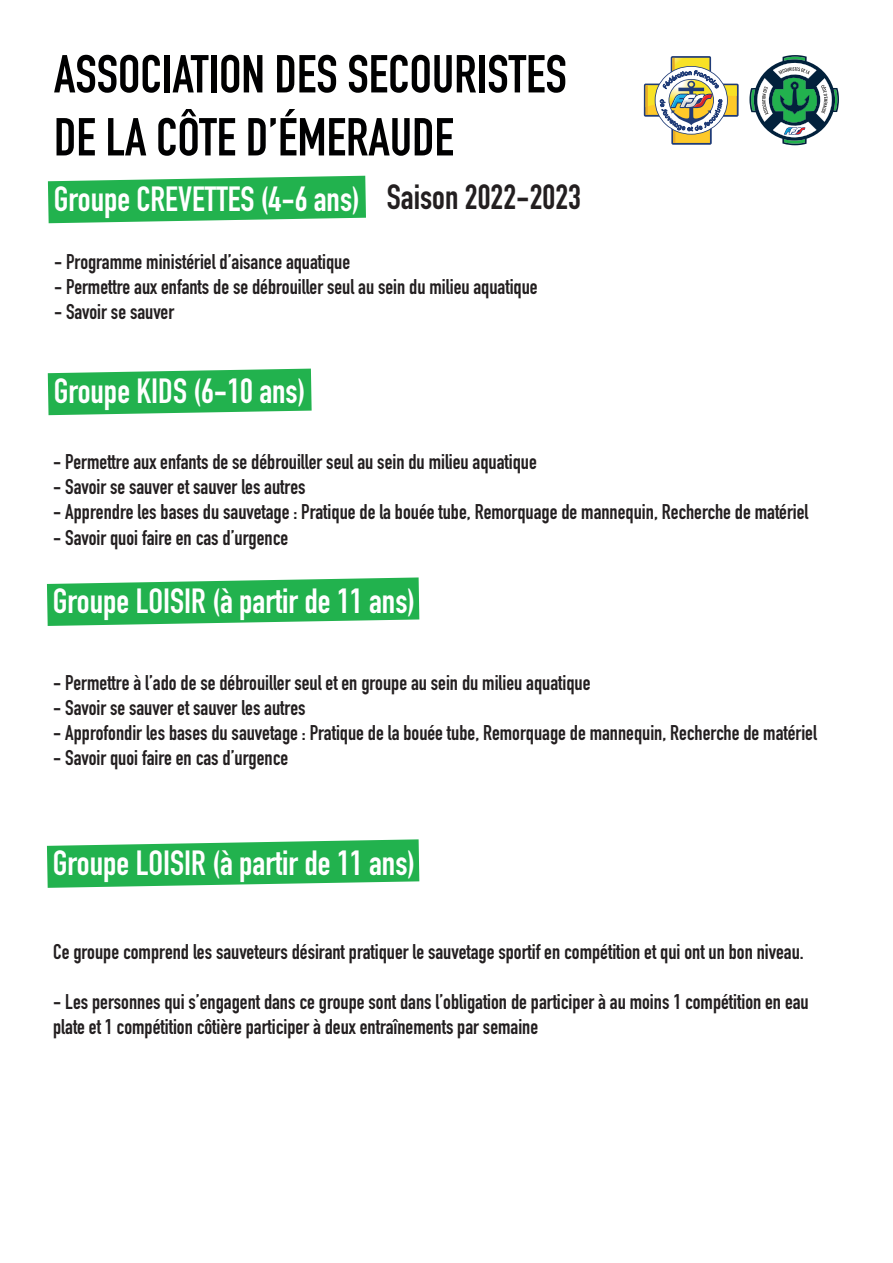
<style>
.page{position:relative;width:893px;height:1263px;background:#fff}
.page>*{position:absolute;margin:0;border:0;box-sizing:border-box;transform-origin:0 0}
.t1{font:700 52.5px "DIN Condensed";color:#000001}
.t2{font:700 34.5px "DIN Condensed";color:#fff}
.t3{font:700 34.5px "DIN Condensed";color:#231f20}
.t4{font:700 21px/25.2px "DIN Condensed";color:#231f20}
</style>
<div class="page">
<svg style="left:749px;top:55px;width:90px;height:91px"></svg>
<svg style="left:644px;top:56px;width:95px;height:89px"></svg>
<svg style="left:48px;top:176px;width:318px;height:47px;background:#3aba61"></svg>
<svg style="left:48px;top:369px;width:264px;height:46px;background:#35b85d"></svg>
<svg style="left:47px;top:577px;width:372px;height:49px;background:#42bd67"></svg>
<svg style="left:47px;top:839px;width:372px;height:49px;background:#42bd67"></svg>
<p class="t1" style="left:54px;top:39px;width:514px">ASSOCIATION DES SECOURISTES</p>
<p class="t1" style="left:54px;top:102px;width:401px">DE LA CÔTE D’ÉMERAUDE</p>
<p class="t2" style="left:54px;top:175px;width:308px">Groupe CREVETTES (4-6 ans)</p>
<p class="t3" style="left:387px;top:173px;width:196px">Saison 2022-2023</p>
<p class="t4" style="left:54px;top:249px;width:298px">- Programme ministériel d’aisance aquatique</p>
<p class="t4" style="left:54px;top:274px;width:485px">- Permettre aux enfants de se débrouiller seul au sein du milieu aquatique</p>
<p class="t4" style="left:54px;top:299px;width:122px">- Savoir se sauver</p>
<p class="t2" style="left:54px;top:367px;width:253px">Groupe KIDS (6-10 ans)</p>
<p class="t4" style="left:53px;top:449px;width:485px">- Permettre aux enfants de se débrouiller seul au sein du milieu aquatique</p>
<p class="t4" style="left:53px;top:474px;width:254px">- Savoir se sauver et sauver les autres</p>
<p class="t4" style="left:53px;top:499px;width:757px">- Apprendre les bases du sauvetage : Pratique de la bouée tube, Remorquage de mannequin, Recherche de matériel</p>
<p class="t4" style="left:53px;top:524px;width:237px">- Savoir quoi faire en cas d’urgence</p>
<p class="t2" style="left:53px;top:578px;width:364px">Groupe LOISIR (à partir de 11 ans)</p>
<p class="t4" style="left:53px;top:670px;width:539px">- Permettre à l’ado de se débrouiller seul et en groupe au sein du milieu aquatique</p>
<p class="t4" style="left:53px;top:695px;width:254px">- Savoir se sauver et sauver les autres</p>
<p class="t4" style="left:53px;top:720px;width:765px">- Approfondir les bases du sauvetage : Pratique de la bouée tube, Remorquage de mannequin, Recherche de matériel</p>
<p class="t4" style="left:53px;top:745px;width:237px">- Savoir quoi faire en cas d’urgence</p>
<p class="t2" style="left:53px;top:840px;width:364px">Groupe LOISIR (à partir de 11 ans)</p>
<p class="t4" style="left:53px;top:939px;width:752px">Ce groupe comprend les sauveteurs désirant pratiquer le sauvetage sportif en compétition et qui ont un bon niveau.</p>
<p class="t4" style="left:53px;top:989px;width:757px">- Les personnes qui s’engagent dans ce groupe sont dans l’obligation de participer à au moins 1 compétition en eau plate et 1 compétition côtière participer à deux entraînements par semaine</p>
</div>
